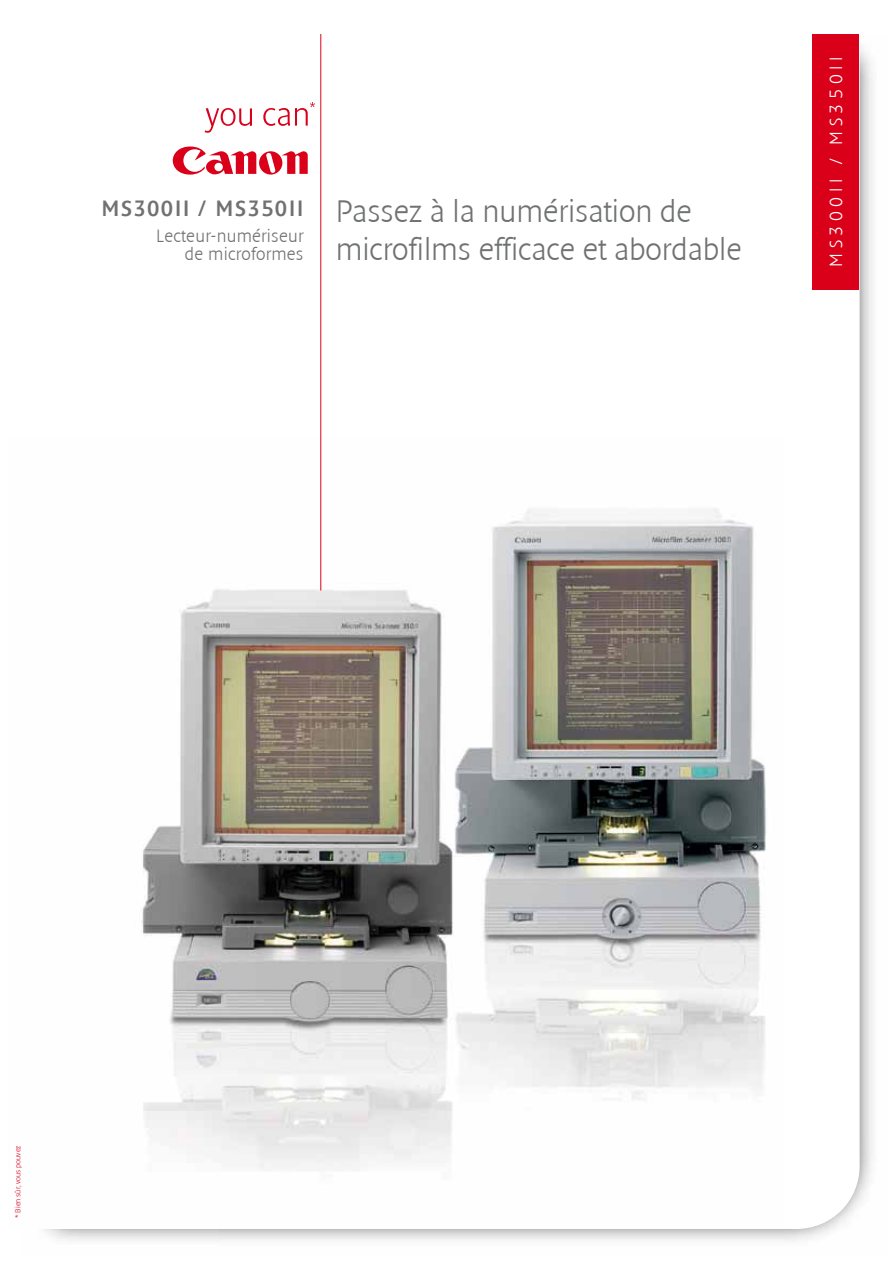
<style>
.page{position:relative;width:893px;height:1263px;background:#fff}
.page>*{position:absolute;margin:0;border:0;box-sizing:border-box;transform-origin:0 0}
.t1{font:300 31.5px/37.5px "Denda New";color:#707172}
.t2{font:22.5px "Denda New";letter-spacing:.05em;color:#707172}
.t3{font:300 18px/18px "Denda New";letter-spacing:.015em;color:#707172;text-align:right}
.t4{font:300 18px "Denda New";letter-spacing:.25em;color:#fff}
.t5{font:300 7.65px "Denda New";color:#da001a}
</style>
<div class="page">
<img style="left:172px;top:34px;width:701px;height:1207px">
<img style="left:44px;top:1229px;width:174px;height:12px">
<img style="left:141px;top:438px;width:643px;height:791px">
<hr style="left:320px;top:34px;width:1px;height:556px;background:#da001a">
<svg style="left:173px;top:146px;width:135px;height:29px"></svg>
<svg style="left:205px;top:108px;width:47px;height:25px"></svg>
<svg style="left:263px;top:102px;width:52px;height:24px"></svg>
<div style="left:812px;top:34px;width:47px;height:255px;background:#da001a"></div>
<p class="t2" style="left:101px;top:197px;width:204px">MS300II / MS350II</p>
<p class="t3" style="left:156px;top:227px;width:149px">Lecteur-numériseur de microformes</p>
<p class="t1" style="left:336px;top:193px;width:407px">Passez à la numérisation de microfilms efficace et abordable</p>
<p class="t4" style="left:826px;top:267px;width:212px;rotate:-90deg">MS300II / MS350II</p>
<p class="t5" style="left:14px;top:1218px;width:74px;rotate:-90deg">* Bien sûr, vous pouvez</p>
</div>
